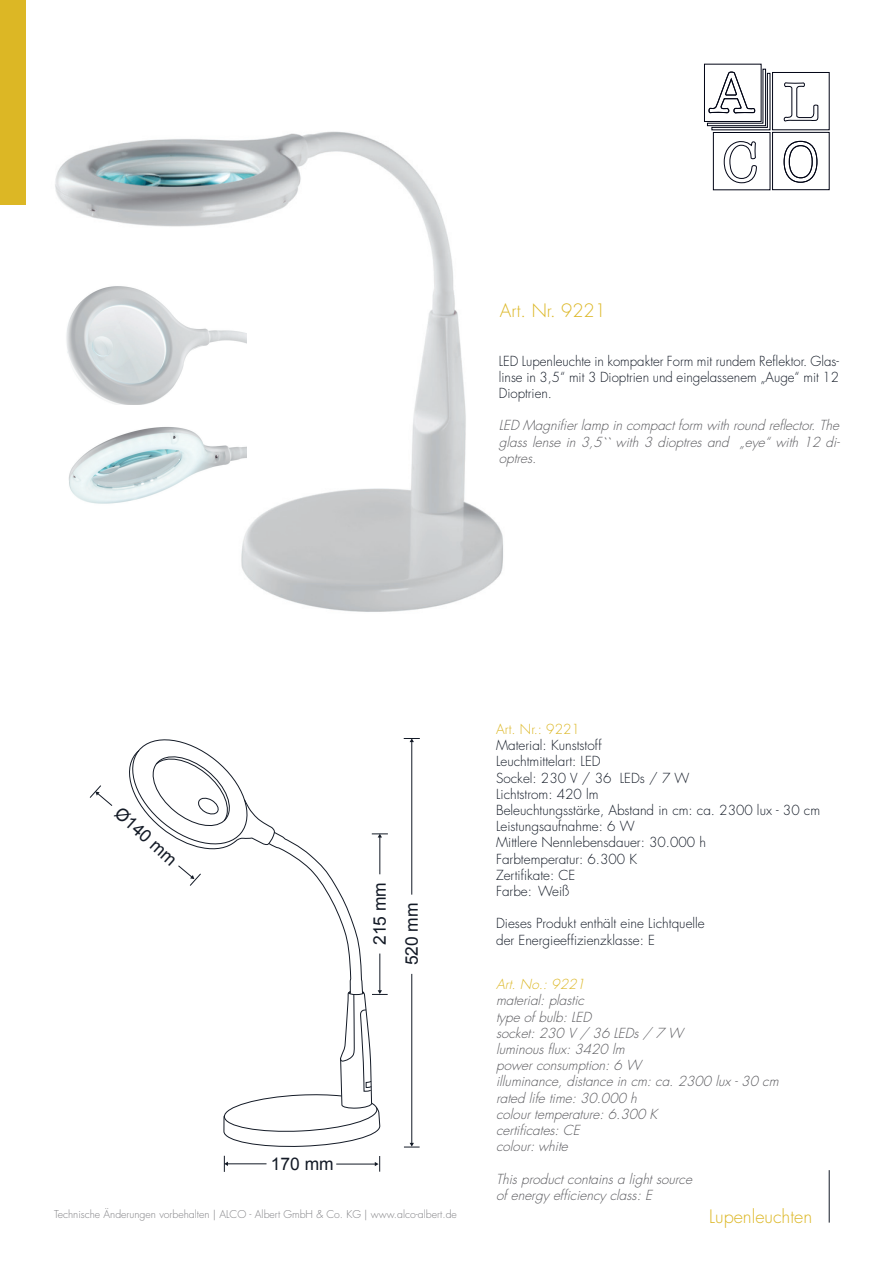
<style>
.page{position:relative;width:893px;height:1263px;background:#fff}
.page>*{position:absolute;margin:0;border:0;box-sizing:border-box;transform-origin:0 0}
.t1{font:300 18px "Futura Std";color:#dcb725}
.t2{font:17.4px "Arial";color:#131a26}
.t3{font:300 13.5px/16.2px "Futura Std";color:#131a26;text-align:justify}
.t4{font:italic 300 13.5px/16.2px "Futura Std";color:#59595d;text-align:justify}
.t5{font:300 13.5px "Futura Std";color:#dcb725}
.t6{font:italic 300 13.5px "Futura Std";color:#dcb725}
.t7{font:300 10.5px "Futura Std";color:#808084}
</style>
<div class="page">
<hr style="left:829px;top:1170px;width:1px;height:52px;background:#131a26">
<svg style="left:704px;top:64px;width:126px;height:126px"></svg>
<img style="left:55px;top:131px;width:449px;height:481px">
<div style="left:0;top:0;width:26px;height:204px;background:#dcb725"></div>
<hr style="left:336px;top:1164px;width:39px;height:1px;background:#131a26">
<svg style="left:375px;top:1156px;width:5px;height:16px"></svg>
<hr style="left:227px;top:1163px;width:39px;height:1px;background:#131a26">
<svg style="left:224px;top:1156px;width:4px;height:16px"></svg>
<hr style="left:411px;top:974px;width:1px;height:169px;background:#131a26">
<svg style="left:404px;top:1143px;width:16px;height:5px"></svg>
<hr style="left:411px;top:741px;width:1px;height:154px;background:#131a26">
<svg style="left:404px;top:738px;width:16px;height:4px"></svg>
<svg style="left:129px;top:739px;width:259px;height:408px"></svg>
<svg style="left:89px;top:785px;width:24px;height:21px"></svg>
<img style="left:64px;top:271px;width:183px;height:134px">
<img style="left:64px;top:405px;width:183px;height:114px">
<p class="t1" style="left:500px;top:299px;width:108px">Art. Nr. 9221</p>
<p class="t3" style="left:499px;top:353px;width:342px">LED Lupenleuchte in kompakter Form mit rundem Reflektor. Glas&shy;linse in 3,5“ mit 3 Dioptrien und eingelassenem „Auge“ mit 12<br>Dioptrien.</p>
<p class="t4" style="left:499px;top:418px;width:345px">LED Magnifierlamp incompactform withround reflector.The glass lense in 3,5`` with 3 dioptres and „eye“ with 12 di&shy;optres.</p>
<p class="t2" style="left:125px;top:802px;width:78px;rotate:42deg">Ø140 mm</p>
<p class="t2" style="left:368px;top:945px;width:64px;rotate:-90deg">215 mm</p>
<p class="t2" style="left:400px;top:965px;width:64px;rotate:-90deg">520 mm</p>
<p class="t2" style="left:271px;top:1152px;width:64px">170 mm</p>
<p class="t7" style="left:54px;top:1207px;width:404px">Technische Änderungen vorbehalten | ALCO - Albert GmbH &amp; Co. KG | www.alco-albert.de</p>
<p class="t5" style="left:496px;top:721px;width:85px">Art. Nr.: 9221</p>
<p class="t3" style="left:496px;top:738px;width:107px">Material: Kunststoff</p>
<p class="t3" style="left:496px;top:754px;width:106px">Leuchtmittelart: LED</p>
<p class="t3" style="left:496px;top:770px;width:195px">Sockel: 230 V / 36 LEDs / 7 W</p>
<p class="t3" style="left:496px;top:786px;width:104px">Lichtstrom: 420 lm</p>
<p class="t3" style="left:496px;top:802px;width:325px">Beleuchtungsstärke, Abstand in cm: ca. 2300 lux - 30 cm</p>
<p class="t3" style="left:496px;top:819px;width:140px">Leistungsaufnahme: 6 W</p>
<p class="t3" style="left:496px;top:835px;width:211px">Mittlere Nennlebensdauer: 30.000 h</p>
<p class="t3" style="left:496px;top:851px;width:142px">Farbtemperatur: 6.300 K</p>
<p class="t3" style="left:496px;top:867px;width:81px">Zertifikate: CE</p>
<p class="t3" style="left:496px;top:883px;width:75px">Farbe: Weiß</p>
<p class="t3" style="left:496px;top:916px;width:210px">Dieses Produkt enthält eine Lichtquelle</p>
<p class="t3" style="left:496px;top:932px;width:160px">der Energieeffizienzklasse: E</p>
<p class="t6" style="left:496px;top:976px;width:94px">Art.No.:9221</p>
<p class="t4" style="left:496px;top:993px;width:93px">material:plastic</p>
<p class="t4" style="left:496px;top:1009px;width:100px">type ofbulb:LED</p>
<p class="t4" style="left:496px;top:1025px;width:192px">socket:230 V / 36 LEDs/ 7 W</p>
<p class="t4" style="left:496px;top:1041px;width:134px">luminousflux:3420 lm</p>
<p class="t4" style="left:496px;top:1057px;width:150px">powerconsumption:6 W</p>
<p class="t4" style="left:496px;top:1074px;width:287px">illuminance,distance incm:ca.2300 lux-30 cm</p>
<p class="t4" style="left:496px;top:1090px;width:146px">rated life time:30.000 h</p>
<p class="t4" style="left:496px;top:1106px;width:166px">colourtemperature:6.300 K</p>
<p class="t4" style="left:496px;top:1122px;width:89px">certificates:CE</p>
<p class="t4" style="left:496px;top:1138px;width:77px">colour: white</p>
<p class="t4" style="left:496px;top:1171px;width:201px">Thisproductcontainsa lightsource</p>
<p class="t4" style="left:496px;top:1187px;width:161px">ofenergy efficiency class:E</p>
<p class="t1" style="left:709px;top:1205px;width:104px">Lupenleuchten</p>
</div>
